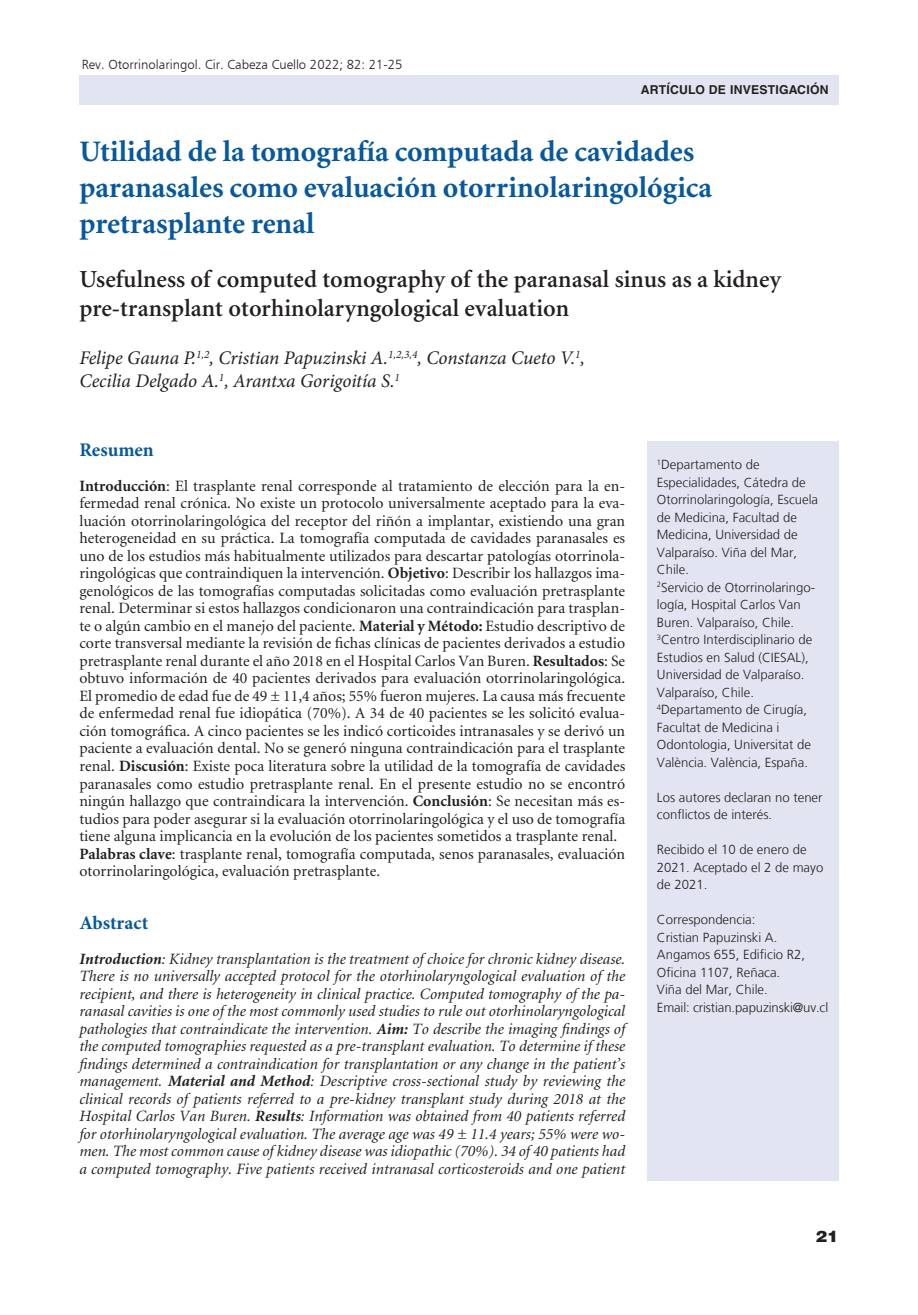
<style>
.page{position:relative;width:918px;height:1315px;background:#fff}
.page>*{position:absolute;margin:0;border:0;box-sizing:border-box;transform-origin:0 0}
.t1{font:700 29.75px/35.7px "Minion";color:#07589d}
.t2{font:600 24.5px/29.4px "Minion";color:#231f20}
.t3{font:italic 19.25px/23.1px "Minion Pro";letter-spacing:-.01em;color:#231f20}
.t4{font:700 19.25px "Minion Pro";color:#07589d}
.t5{font:15.75px/17.5px "Minion";color:#231f20}
.t6{font:italic 15.75px/17.5px "Minion";color:#231f20;text-align:justify}
.t7{font:900 15.75px "Helvetica LT Std";color:#231f20;scale:1.1 1}
.t8{font:300 13.12px/17.5px "Frutiger LT";color:#231f20}
.t9{font:13.12px "Humanist 777 BT Light B";color:#231f20}
.t10{font:700 12.25px "Helvetica LT Std";color:#231f20}
.s1{font-weight:700}
</style>
<div class="page">
<div style="left:79px;top:75px;width:759px;height:30px;background:#e2e5f1"></div>
<div style="left:647px;top:442px;width:191px;height:739px;background:#e2e5f1"></div>
<p class="t9" style="left:82px;top:56px;width:322px">Rev. Otorrinolaringol. Cir. Cabeza Cuello 2022; 82: 21-25</p>
<p class="t10" style="left:641px;top:82px;width:18px">ARTÍCULO</p>
<p class="t10" style="left:709px;top:82px;width:34px">DE INVESTIGACIÓN</p>
<h1 class="t1" style="left:79px;top:135px;width:634px">Utilidad de la tomografía computada de cavidades paranasales como evaluación otorrinolaringológica pretrasplante renal</h1>
<h2 class="t2" style="left:79px;top:265px;width:703px">Usefulness of computed tomography of the paranasal sinus as a kidney pre-transplant otorhinolaryngological evaluation</h2>
<p class="t3" style="left:79px;top:346px;width:507px">Felipe Gauna P.<sup>1,2</sup>, Cristian Papuzinski A.<sup>1,2,3,4</sup>, Constanza Cueto V.<sup>1</sup>,<br>Cecilia Delgado A.<sup>1</sup>, Arantxa Gorigoitía S.<sup>1</sup></p>
<p class="t4" style="left:79px;top:436px;width:76px">Resumen</p>
<p class="t5" style="left:79px;top:478px;width:547px"><span class="s1">Introducción</span>: El trasplante renal corresponde al tratamiento de elección para la en&shy;fermedad renal crónica. No existe un protocolo universalmente aceptado para la eva&shy;luación otorrinolaringológica del receptor del riñón a implantar, existiendo una gran heterogeneidad en su práctica. La tomografía computada de cavidades paranasales es uno de los estudios más habitualmente utilizados para descartar patologías otorrinola&shy;ringológicas que contraindiquen la intervención. <span class="s1">Objetivo</span>: Describir los hallazgos ima&shy;genológicos de las tomografías computadas solicitadas como evaluación pretrasplante renal. Determinar si estos hallazgos condicionaron una contraindicación para trasplan&shy;te o algún cambio en el manejo del paciente. <span class="s1">Material y Método:</span> Estudio descriptivo de corte transversal mediante la revisión de fichas clínicas de pacientes derivados a estudio pretrasplante renal durante el año 2018 en el Hospital Carlos Van Buren. <span class="s1">Resultados</span>: Se obtuvo información de 40 pacientes derivados para evaluación otorrinolaringológica.<br>El promedio de edad fue de 49 ± 11,4 años; 55% fueron mujeres. La causa más frecuente de enfermedad renal fue idiopática (70%). A 34 de 40 pacientes se les solicitó evalua&shy;ción tomográfica. A cinco pacientes se les indicó corticoides intranasales y se derivó un paciente a evaluación dental. No se generó ninguna contraindicación para el trasplante renal. <span class="s1">Discusión</span>: Existe poca literatura sobre la utilidad de la tomografía de cavidades paranasales como estudio pretrasplante renal. En el presente estudio no se encontró ningún hallazgo que contraindicara la intervención. <span class="s1">Conclusión</span>: Se necesitan más es&shy;tudios para poder asegurar si la evaluación otorrinolaringológica y el uso de tomografía tiene alguna implicancia en la evolución de los pacientes sometidos a trasplante renal.<br><span class="s1">Palabras clave</span>: trasplante renal, tomografía computada, senos paranasales, evaluación otorrinolaringológica, evaluación pretrasplante.</p>
<p class="t4" style="left:79px;top:909px;width:70px">Abstract</p>
<p class="t6" style="left:79px;top:950px;width:547px"><span class="s1">Introduction</span>: Kidney transplantation is the treatment of choice for chronic kidney disease.<br>There is no universally accepted protocol for the otorhinolaryngological evaluation of the recipient, and there is heterogeneity in clinical practice. Computed tomography of the pa&shy;ranasal cavities is one of the most commonly used studies to rule out otorhinolaryngological pathologies that contraindicate the intervention. <span class="s1">Aim:</span> To describe the imaging findings of the computed tomographies requested as a pre-transplant evaluation. To determine if these findings determined a contraindication for transplantation or any change in the patient’s management. <span class="s1">Material and Method</span>: Descriptive cross-sectional study by reviewing the clinical records of patients referred to a pre-kidney transplant study during 2018 at the Hospital Carlos Van Buren. <span class="s1">Results</span>: Information was obtained from 40 patients referred for otorhinolaryngological evaluation. The average age was 49 ± 11.4 years; 55% were wo&shy;men. The most common cause of kidney disease was idiopathic (70%). 34 of 40 patients had a computed tomography. Five patients received intranasal corticosteroids and one patient</p>
<p class="t8" style="left:657px;top:456px;width:163px"><sup>1</sup>Departamento de<br>Especialidades, Cátedra de<br>Otorrinolaringología, Escuela de Medicina, Facultad de<br>Medicina, Universidad de<br>Valparaíso. Viña del Mar,<br>Chile.<br><sup>2</sup>Servicio de Otorrinolaringo&shy;logía, Hospital Carlos Van<br>Buren. Valparaíso, Chile.<br><sup>3</sup>Centro Interdisciplinario de<br>Estudios en Salud (CIESAL),<br>Universidad de Valparaíso.<br>Valparaíso, Chile.<br><sup>4</sup>Departamento de Cirugía,<br>Facultat de Medicina i<br>Odontologia, Universitat de<br>València. València, España.</p>
<p class="t8" style="left:657px;top:789px;width:167px">Los autores declaran no tener conflictos de interés.</p>
<p class="t8" style="left:657px;top:841px;width:168px">Recibido el 10 de enero de<br>2021. Aceptado el 2 de mayo de 2021.</p>
<p class="t8" style="left:657px;top:911px;width:173px">Correspondencia:<br>Cristian Papuzinski A.<br>Angamos 655, Edificio R2,<br>Oficina 1107, Reñaca.<br>Viña del Mar, Chile.<br>Email: cristian.papuzinski@uv.cl</p>
<p class="t7" style="left:815px;top:1226px;width:23px">21</p>
</div>
